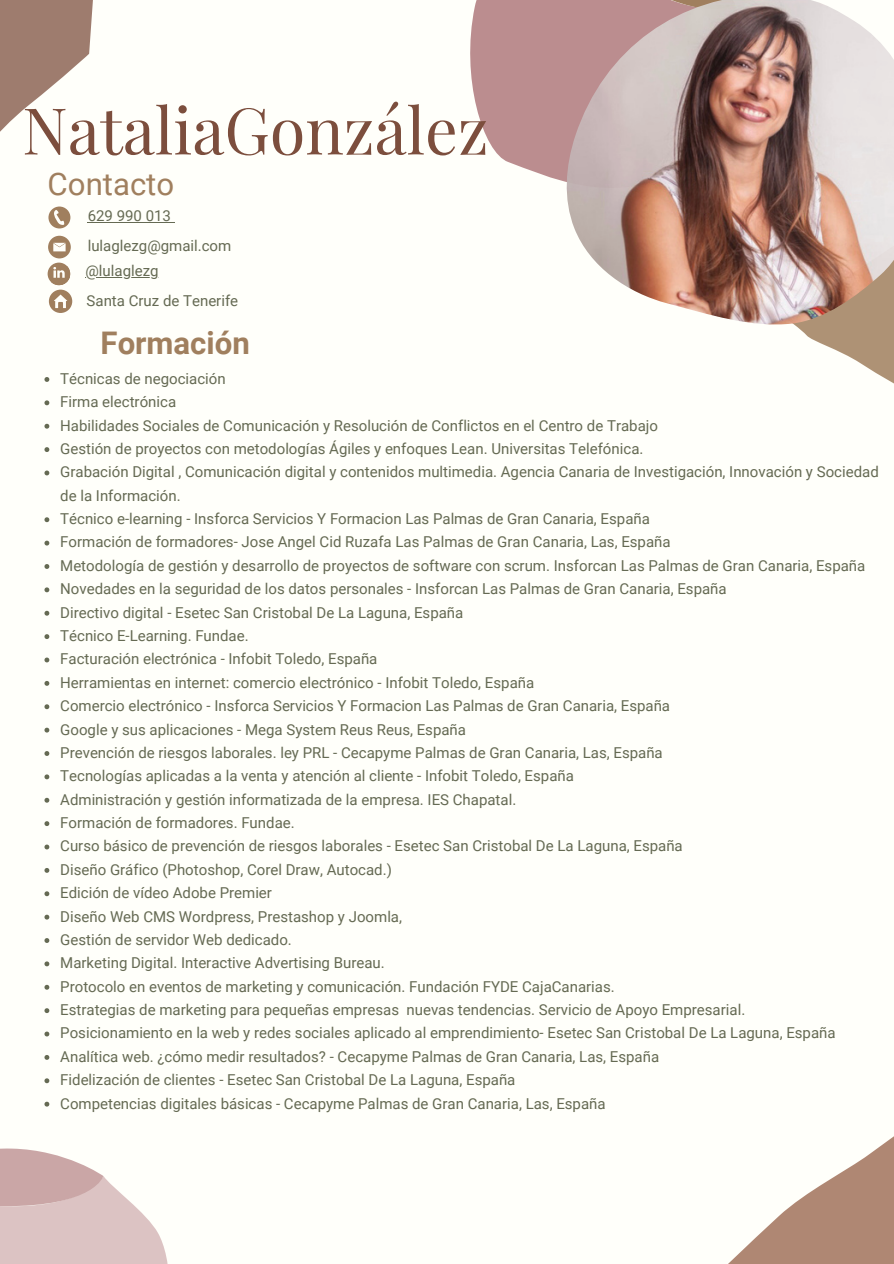
<style>
.page{position:relative;width:894px;height:1264px;background:#fff}
.page>*{position:absolute;margin:0;border:0;box-sizing:border-box;transform-origin:0 0}
.t1{font:64.5px "Playfair Display";color:#7c4e3d}
.t2{font:700 31.2px "Roboto";color:#a07f5e}
.t3{font:31.2px "Roboto";color:#a07f5e}
.t4{font:15px/23.4px "Roboto";color:#656a53}
</style>
<div class="page">
<div style="left:0;top:0;width:893px;height:1263px;background:#fffffa"></div>
<svg style="left:470px;top:0;width:96px;height:182px;fill:#bb8d8f"></svg>
<svg style="left:798px;top:328px;width:95px;height:55px"></svg>
<svg style="left:729px;top:1137px;width:164px;height:126px"></svg>
<img style="left:566px;top:0;width:327px;height:328px">
<svg style="left:0;top:0;width:93px;height:228px"></svg>
<hr style="left:88px;top:222px;width:83px;height:1px;background:#656a53">
<svg style="left:44px;top:377px;width:5px;height:5px"></svg>
<svg style="left:44px;top:400px;width:5px;height:5px"></svg>
<svg style="left:44px;top:424px;width:5px;height:4px"></svg>
<svg style="left:44px;top:447px;width:5px;height:5px"></svg>
<svg style="left:44px;top:470px;width:5px;height:5px"></svg>
<svg style="left:44px;top:517px;width:5px;height:5px"></svg>
<svg style="left:44px;top:540px;width:5px;height:5px"></svg>
<svg style="left:44px;top:564px;width:5px;height:5px"></svg>
<svg style="left:44px;top:587px;width:5px;height:5px"></svg>
<svg style="left:44px;top:611px;width:5px;height:4px"></svg>
<svg style="left:44px;top:634px;width:5px;height:5px"></svg>
<svg style="left:44px;top:657px;width:5px;height:5px"></svg>
<svg style="left:44px;top:681px;width:5px;height:4px"></svg>
<svg style="left:44px;top:704px;width:5px;height:5px"></svg>
<svg style="left:44px;top:727px;width:5px;height:5px"></svg>
<svg style="left:44px;top:751px;width:5px;height:5px"></svg>
<svg style="left:44px;top:774px;width:5px;height:5px"></svg>
<svg style="left:44px;top:797px;width:5px;height:5px"></svg>
<svg style="left:44px;top:821px;width:5px;height:5px"></svg>
<svg style="left:44px;top:844px;width:5px;height:5px"></svg>
<svg style="left:44px;top:868px;width:5px;height:4px"></svg>
<svg style="left:44px;top:891px;width:5px;height:5px"></svg>
<svg style="left:44px;top:914px;width:5px;height:5px"></svg>
<svg style="left:44px;top:938px;width:5px;height:4px"></svg>
<svg style="left:44px;top:961px;width:5px;height:5px"></svg>
<svg style="left:44px;top:984px;width:5px;height:5px"></svg>
<svg style="left:44px;top:1008px;width:5px;height:5px"></svg>
<svg style="left:44px;top:1031px;width:5px;height:5px"></svg>
<svg style="left:44px;top:1055px;width:5px;height:4px"></svg>
<svg style="left:0;top:1078px;width:168px;height:185px"></svg>
<div style="left:48px;top:236px;width:23px;height:22px;background:#a07f5e;border-radius:50%"></div>
<svg style="left:53px;top:243px;width:13px;height:8px"></svg>
<svg style="left:48px;top:262px;width:22px;height:23px"></svg>
<svg style="left:51px;top:266px;width:20px;height:20px"></svg>
<hr style="left:85px;top:277px;width:73px;height:1px;background:#656a53">
<div style="left:49px;top:289px;width:23px;height:24px;background:#a07f5e;border-radius:50%"></div>
<svg style="left:54px;top:294px;width:13px;height:14px"></svg>
<p class="t1" style="left:22px;top:85px;width:467px">NataliaGonzález</p>
<p class="t3" style="left:48px;top:166px;width:128px">Contacto</p>
<p class="t4" style="left:88px;top:204px;width:85px">629 990 013</p>
<p class="t4" style="left:88px;top:234px;width:145px">lulaglezg@gmail.com</p>
<p class="t4" style="left:85px;top:259px;width:75px">@lulaglezg</p>
<p class="t4" style="left:87px;top:289px;width:153px">Santa Cruz de Tenerife</p>
<p class="t2" style="left:101px;top:325px;width:151px">Formación</p>
<p class="t4" style="left:60px;top:367px;width:167px">Técnicas de negociación</p>
<p class="t4" style="left:60px;top:390px;width:117px">Firma electrónica</p>
<p class="t4" style="left:60px;top:414px;width:599px">Habilidades Sociales de Comunicación y Resolución de Conflictos en el Centro de Trabajo</p>
<p class="t4" style="left:60px;top:437px;width:584px">Gestión de proyectos con metodologías Ágiles y enfoques Lean. Universitas Telefónica.</p>
<p class="t4" style="left:60px;top:460px;width:819px">Grabación Digital , Comunicación digital y contenidos multimedia. Agencia Canaria de Investigación, Innovación y Sociedad de la Información.</p>
<p class="t4" style="left:60px;top:507px;width:591px">Técnico e-learning - Insforca Servicios Y Formacion Las Palmas de Gran Canaria, España</p>
<p class="t4" style="left:60px;top:530px;width:611px">Formación de formadores- Jose Angel Cid Ruzafa Las Palmas de Gran Canaria, Las, España</p>
<p class="t4" style="left:60px;top:554px;width:806px">Metodología de gestión y desarrollo de proyectos de software con scrum. Insforcan Las Palmas de Gran Canaria, España</p>
<p class="t4" style="left:60px;top:577px;width:667px">Novedades en la seguridad de los datos personales - Insforcan Las Palmas de Gran Canaria, España</p>
<p class="t4" style="left:60px;top:600px;width:404px">Directivo digital - Esetec San Cristobal De La Laguna, España</p>
<p class="t4" style="left:60px;top:624px;width:190px">Técnico E-Learning. Fundae.</p>
<p class="t4" style="left:60px;top:647px;width:318px">Facturación electrónica - Infobit Toledo, España</p>
<p class="t4" style="left:60px;top:671px;width:475px">Herramientas en internet: comercio electrónico - Infobit Toledo, España</p>
<p class="t4" style="left:60px;top:694px;width:611px">Comercio electrónico - Insforca Servicios Y Formacion Las Palmas de Gran Canaria, España</p>
<p class="t4" style="left:60px;top:717px;width:407px">Google y sus aplicaciones - Mega System Reus Reus, España</p>
<p class="t4" style="left:60px;top:741px;width:604px">Prevención de riesgos laborales. ley PRL - Cecapyme Palmas de Gran Canaria, Las, España</p>
<p class="t4" style="left:60px;top:764px;width:515px">Tecnologías aplicadas a la venta y atención al cliente - Infobit Toledo, España</p>
<p class="t4" style="left:60px;top:787px;width:457px">Administración y gestión informatizada de la empresa. IES Chapatal.</p>
<p class="t4" style="left:60px;top:811px;width:236px">Formación de formadores. Fundae.</p>
<p class="t4" style="left:60px;top:834px;width:624px">Curso básico de prevención de riesgos laborales - Esetec San Cristobal De La Laguna, España</p>
<p class="t4" style="left:60px;top:858px;width:333px">Diseño Gráfico (Photoshop, Corel Draw, Autocad.)</p>
<p class="t4" style="left:60px;top:881px;width:213px">Edición de vídeo Adobe Premier</p>
<p class="t4" style="left:60px;top:904px;width:343px">Diseño Web CMS Wordpress, Prestashop y Joomla,</p>
<p class="t4" style="left:60px;top:928px;width:233px">Gestión de servidor Web dedicado.</p>
<p class="t4" style="left:60px;top:951px;width:326px">Marketing Digital. Interactive Advertising Bureau.</p>
<p class="t4" style="left:60px;top:974px;width:556px">Protocolo en eventos de marketing y comunicación. Fundación FYDE CajaCanarias.</p>
<p class="t4" style="left:60px;top:998px;width:686px">Estrategias de marketing para pequeñas empresas nuevas tendencias. Servicio de Apoyo Empresarial.</p>
<p class="t4" style="left:60px;top:1021px;width:776px">Posicionamiento en la web y redes sociales aplicado al emprendimiento- Esetec San Cristobal De La Laguna, España</p>
<p class="t4" style="left:60px;top:1044px;width:600px">Analítica web. ¿cómo medir resultados? - Cecapyme Palmas de Gran Canaria, Las, España</p>
<p class="t4" style="left:60px;top:1068px;width:456px">Fidelización de clientes - Esetec San Cristobal De La Laguna, España</p>
<p class="t4" style="left:60px;top:1091px;width:546px">Competencias digitales básicas - Cecapyme Palmas de Gran Canaria, Las, España</p>
</div>
